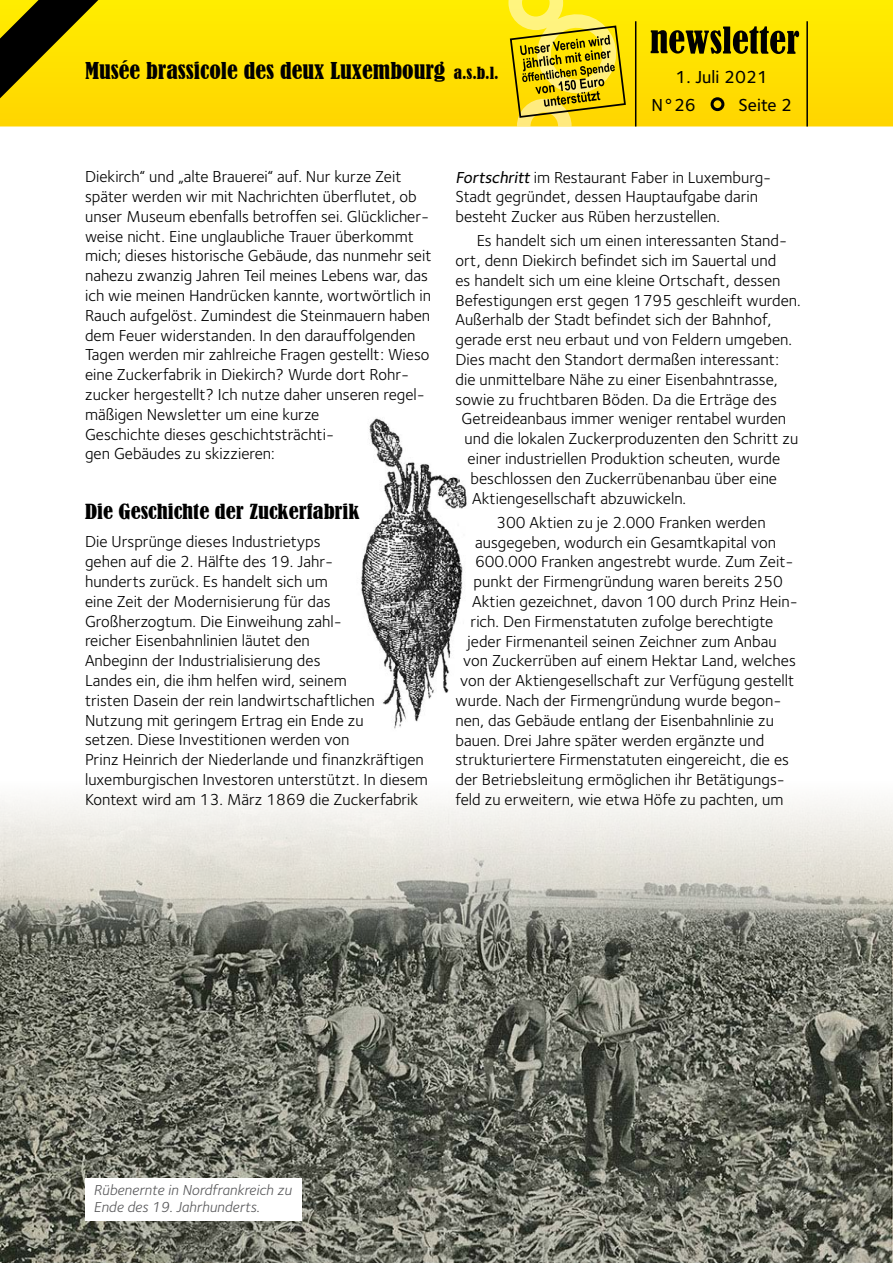
<style>
.page{position:relative;width:893px;height:1263px;background:#fff}
.page>*{position:absolute;margin:0;border:0;box-sizing:border-box;transform-origin:0 0}
.t1{font:condensed 21.75px "Bernard";color:#000;scale:1.1 1}
.t2{font:condensed 19.5px "Bernard";color:#000;scale:1.15 1}
.t3{font:18px/28.5px "Foundry Sterling Medium CE";color:#000}
.t4{font:16.5px/19.8px "Foundry Sterling Book CE";color:#000}
.t5{font:15px/16.5px "Foundry Sterling Book Italic CE";color:#58585a}
.s1{font-size:15.75px;color:#ffd400}
.s2{font-family:"Foundry Sterling Medium CE";font-style:italic}
</style>
<div class="page">
<svg style="left:119px;top:0;width:774px;height:126px;background:#fee000"></svg>
<svg style="left:651px;top:26px;width:148px;height:28px;background:#7d7000"></svg>
<div style="left:712px;top:99px;width:11px;height:11px;background:#ffd400;border-radius:50%"></div>
<div style="left:711px;top:97px;width:13px;height:14px;border:3px solid #000;border-radius:50%"></div>
<hr style="left:806px;top:21px;width:2px;height:105px;background:#000">
<svg style="left:0;top:0;width:119px;height:127px;background:#b9a200"></svg>
<svg style="left:508px;top:0;width:129px;height:126px;background:#dbc41e"></svg>
<img style="left:0;top:951px;width:893px;height:312px">
<svg style="left:0;top:798px;width:893px;height:153px;background:#c4c3bb"></svg>
<img style="left:361px;top:418px;width:106px;height:311px">
<div style="left:85px;top:1178px;width:217px;height:42px;background:#fff"></div>
<h1 class="t1" style="left:85px;top:58px;width:378px">Musée brassicole des deux Luxembourg <span class="s1">a.s.b.l.</span></h1>
<p class="t3" style="left:651px;top:63px;width:118px;text-indent:24px">1. Juli 2021<br>N°26</p>
<p class="t3" style="left:738px;top:91px;width:55px">Seite 2</p>
<p class="t4" style="left:85px;top:167px;width:348px">Diekirch“ und „alte Brauerei“ auf. Nur kurze Zeit später werden wir mit Nachrichten überflutet, ob unser Museum ebenfalls betroffen sei. Glücklicher&shy;weise nicht. Eine unglaubliche Trauer überkommt mich; dieses historische Gebäude, das nunmehr seit nahezu zwanzig Jahren Teil meines Lebens war, das ich wie meinen Handrücken kannte, wortwörtlich in Rauch aufgelöst. Zumindest die Steinmauern haben dem Feuer widerstanden. In den darauffolgenden Tagen werden mir zahlreiche Fragen gestellt: Wieso eine Zuckerfabrik in Diekirch? Wurde dort Rohr&shy;zucker hergestellt? Ich nutze daher unseren regel&shy;mäßigen Newsletter um eine kurze<br>Geschichte dieses geschichtsträchti-<br>gen Gebäudes zu skizzieren:</p>
<p class="t2" style="left:85px;top:500px;width:240px">Die Geschichte der Zuckerfabrik</p>
<p class="t4" style="left:85px;top:532px;width:344px">Die Ursprünge dieses Industrietyps<br>gehen auf die 2. Hälfte des 19. Jahr-<br>hunderts zurück. Es handelt sich um<br>eine Zeit der Modernisierung für das Großherzogtum. Die Einweihung zahl-<br>reicher Eisenbahnlinien läutet den<br>Anbeginn der Industrialisierung des<br>Landes ein, die ihm helfen wird, seinem<br>tristen Dasein der rein landwirtschaftlichen Nutzung mit geringem Ertrag ein Ende zu<br>setzen. Diese Investitionen werden von<br>Prinz Heinrich der Niederlande und finanzkräftigen luxemburgischen Investoren unterstützt. In diesem Kontext wird am 13. März 1869 die Zuckerfabrik</p>
<p class="t4" style="left:455px;top:167px;width:317px"><span class="s2">Fortschritt</span> im Restaurant Faber in Luxemburg-<br>Stadt gegründet, dessen Hauptaufgabe darin besteht Zucker aus Rüben herzustellen.</p>
<p class="t4" style="left:477px;top:231px;width:312px">Es handelt sich um einen interessanten Stand-</p>
<p class="t4" style="left:455px;top:251px;width:322px">ort, denn Diekirch befindet sich im Sauertal und</p>
<p class="t4" style="left:455px;top:271px;width:327px">es handelt sich um eine kleine Ortschaft, dessen</p>
<p class="t4" style="left:455px;top:290px;width:347px">Befestigungen erst gegen 1795 geschleift wurden.</p>
<p class="t4" style="left:455px;top:310px;width:317px">Außerhalb der Stadt befindet sich der Bahnhof,</p>
<p class="t4" style="left:455px;top:330px;width:338px">gerade erst neu erbaut und von Feldern umgeben.</p>
<p class="t4" style="left:455px;top:350px;width:325px">Dies macht den Standort dermaßen interessant:</p>
<p class="t4" style="left:455px;top:370px;width:324px">die unmittelbare Nähe zu einer Eisenbahntrasse,</p>
<p class="t4" style="left:455px;top:389px;width:323px">sowie zu fruchtbaren Böden. Da die Erträge des</p>
<p class="t4" style="left:462px;top:409px;width:326px">Getreideanbaus immer weniger rentabel wurden</p>
<p class="t4" style="left:465px;top:429px;width:335px">und die lokalen Zuckerproduzenten den Schritt zu</p>
<p class="t4" style="left:468px;top:449px;width:314px">einer industriellen Produktion scheuten, wurde</p>
<p class="t4" style="left:471px;top:469px;width:308px">beschlossen den Zuckerrübenanbau über eine</p>
<p class="t4" style="left:472px;top:488px;width:216px">Aktiengesellschaft abzuwickeln.</p>
<p class="t4" style="left:496px;top:512px;width:271px">300 Aktien zu je 2.000 Franken werden</p>
<p class="t4" style="left:475px;top:532px;width:303px">ausgegeben, wodurch ein Gesamtkapital von</p>
<p class="t4" style="left:475px;top:552px;width:320px">600.000 Franken angestrebt wurde. Zum Zeit-</p>
<p class="t4" style="left:474px;top:572px;width:311px">punkt der Firmengründung waren bereits 250</p>
<p class="t4" style="left:472px;top:592px;width:327px">Aktien gezeichnet, davon 100 durch Prinz Hein-</p>
<p class="t4" style="left:471px;top:611px;width:304px">rich. Den Firmenstatuten zufolge berechtigte</p>
<p class="t4" style="left:468px;top:631px;width:311px">jeder Firmenanteil seinen Zeichner zum Anbau</p>
<p class="t4" style="left:463px;top:651px;width:334px">von Zuckerrüben auf einem Hektar Land, welches</p>
<p class="t4" style="left:460px;top:671px;width:336px">von der Aktiengesellschaft zur Verfügung gestellt</p>
<p class="t4" style="left:456px;top:691px;width:327px">wurde. Nach der Firmengründung wurde begon-</p>
<p class="t4" style="left:455px;top:710px;width:320px">nen, das Gebäude entlang der Eisenbahnlinie zu</p>
<p class="t4" style="left:455px;top:730px;width:310px">bauen. Drei Jahre später werden ergänzte und</p>
<p class="t4" style="left:455px;top:750px;width:335px">strukturiertere Firmenstatuten eingereicht, die es</p>
<p class="t4" style="left:455px;top:770px;width:331px">der Betriebsleitung ermöglichen ihr Betätigungs-</p>
<p class="t4" style="left:455px;top:790px;width:329px">feld zu erweitern, wie etwa Höfe zu pachten, um</p>
<p class="t5" style="left:94px;top:1182px;width:200px">Rübenernte in Nordfrankreich zu<br>Ende des 19. Jahrhunderts.</p>
</div>
